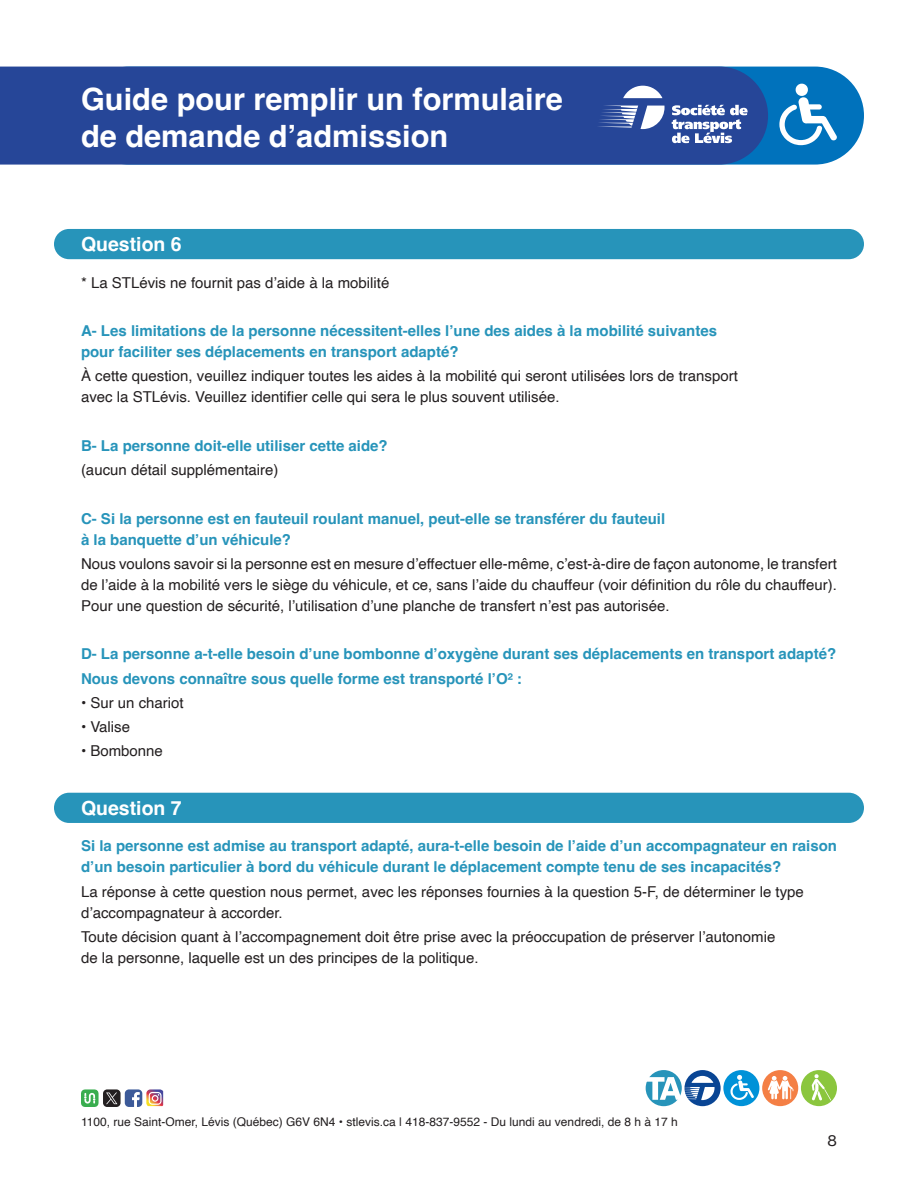
<style>
.page{position:relative;width:918px;height:1188px;background:#fff}
.page>*{position:absolute;margin:0;border:0;box-sizing:border-box;transform-origin:0 0}
.t1{font:700 30.75px/36.9px "Helvetica";color:#fff}
.t2{font:700 19.5px "Helvetica";color:#fff}
.t3{font:15px/21px "Helvetica";color:#231f20}
.t4{font:700 15px/21px "Helvetica";color:#2794ba}
.t5{font:15px "N Haas Grotesk TX Pro 55 Rg";color:#231f20}
.t6{font:12px "Helvetica";color:#231f20}
</style>
<div class="page">
<div style="left:54px;top:229px;width:810px;height:30px;background:#2794ba;border-radius:15px"></div>
<div style="left:54px;top:793px;width:810px;height:30px;background:#2794ba;border-radius:15px"></div>
<div style="left:80px;top:67px;width:784px;height:98px;background:#0072bc;border-radius:49px"></div>
<div style="left:0;top:67px;width:768px;height:98px;background:#264698"></div>
<svg style="left:623px;top:86px;width:39px;height:12px"></svg>
<svg style="left:596px;top:106px;width:69px;height:23px;background:#778bbe"></svg>
<svg style="left:672px;top:105px;width:76px;height:38px;background:#7c8fc1"></svg>
<svg style="left:779px;top:84px;width:58px;height:61px"></svg>
<div style="left:801px;top:1070px;width:36px;height:36px;background:#8bc63e;border-radius:50%"></div>
<svg style="left:812px;top:1074px;width:19px;height:26px"></svg>
<div style="left:762px;top:1070px;width:36px;height:36px;background:#f47f45;border-radius:50%"></div>
<svg style="left:768px;top:1076px;width:25px;height:23px"></svg>
<div style="left:723px;top:1070px;width:36px;height:36px;background:#0092d8;border-radius:50%"></div>
<svg style="left:730px;top:1075px;width:24px;height:25px"></svg>
<div style="left:684px;top:1070px;width:37px;height:36px;background:#094594;border-radius:50%"></div>
<div style="left:646px;top:1070px;width:36px;height:36px;background:#2794ba;border-radius:50%"></div>
<svg style="left:646px;top:1076px;width:69px;height:24px"></svg>
<svg style="left:81px;top:1089px;width:18px;height:18px"></svg>
<div style="left:103px;top:1089px;width:18px;height:18px;background:#231f20;border-radius:4px"></div>
<svg style="left:125px;top:1089px;width:38px;height:18px"></svg>
<svg style="left:106px;top:1093px;width:11px;height:11px"></svg>
<h1 class="t1" style="left:81px;top:84px;width:483px">Guide pour remplir un formulaire de demande d’admission</h1>
<h2 class="t2" style="left:81px;top:232px;width:102px">Question 6</h2>
<p class="t3" style="left:81px;top:272px;width:310px">* La STLévis ne fournit pas d’aide à la mobilité</p>
<p class="t4" style="left:81px;top:322px;width:638px">A- Les limitations de la personne nécessitent-elles l’une des aides à la mobilité suivantes pour faciliter ses déplacements en transport adapté?</p>
<p class="t3" style="left:81px;top:366px;width:658px">À cette question, veuillez indiquer toutes les aides à la mobilité qui seront utilisées lors de transport avec la STLévis. Veuillez identifier celle qui sera le plus souvent utilisée.</p>
<p class="t4" style="left:81px;top:437px;width:308px">B- La personne doit-elle utiliser cette aide?</p>
<p class="t3" style="left:81px;top:460px;width:199px">(aucun détail supplémentaire)</p>
<p class="t4" style="left:81px;top:510px;width:586px">C- Si la personne est en fauteuil roulant manuel, peut-elle se transférer du fauteuil à la banquette d’un véhicule?</p>
<p class="t3" style="left:81px;top:554px;width:757px;text-align:justify">Nous voulons savoir si la personne est en mesure d’effectuer elle-même, c’est-à-dire de façon autonome, le transfert de l’aide à la mobilité vers le siège du véhicule, et ce, sans l’aide du chauffeur (voir définition du rôle du chauffeur).<br>Pour une question de sécurité, l’utilisation d’une planche de transfert n’est pas autorisée.</p>
<p class="t4" style="left:81px;top:644px;width:757px;line-height:24.3px">D- La personne a-t-elle besoin d’une bombonne d’oxygène durant ses déplacements en transport adapté?<br>Nous devons connaître sous quelle forme est transporté l’O² :</p>
<p class="t3" style="left:81px;top:693px;width:104px">• Sur un chariot</p>
<p class="t3" style="left:81px;top:717px;width:51px">• Valise</p>
<p class="t3" style="left:81px;top:741px;width:83px">• Bombonne</p>
<h2 class="t2" style="left:81px;top:796px;width:102px">Question 7</h2>
<p class="t4" style="left:81px;top:837px;width:758px">Si la personne est admise au transport adapté, aura-t-elle besoin de l’aide d’un accompagnateur en raison d’un besoin particulier à bord du véhicule durant le déplacement compte tenu de ses incapacités?</p>
<p class="t3" style="left:81px;top:881px;width:724px">La réponse à cette question nous permet, avec les réponses fournies à la question 5-F, de déterminer le type d’accompagnateur à accorder.</p>
<p class="t3" style="left:81px;top:927px;width:696px">Toute décision quant à l’accompagnement doit être prise avec la préoccupation de préserver l’autonomie de la personne, laquelle est un des principes de la politique.</p>
<p class="t6" style="left:81px;top:1112px;width:598px">1100, rue Saint-Omer, Lévis (Québec) G6V 6N4 • stlevis.ca | 418-837-9552 - Du lundi au vendredi, de 8 h à 17 h</p>
<p class="t5" style="left:828px;top:1131px;width:11px">8</p>
</div>
